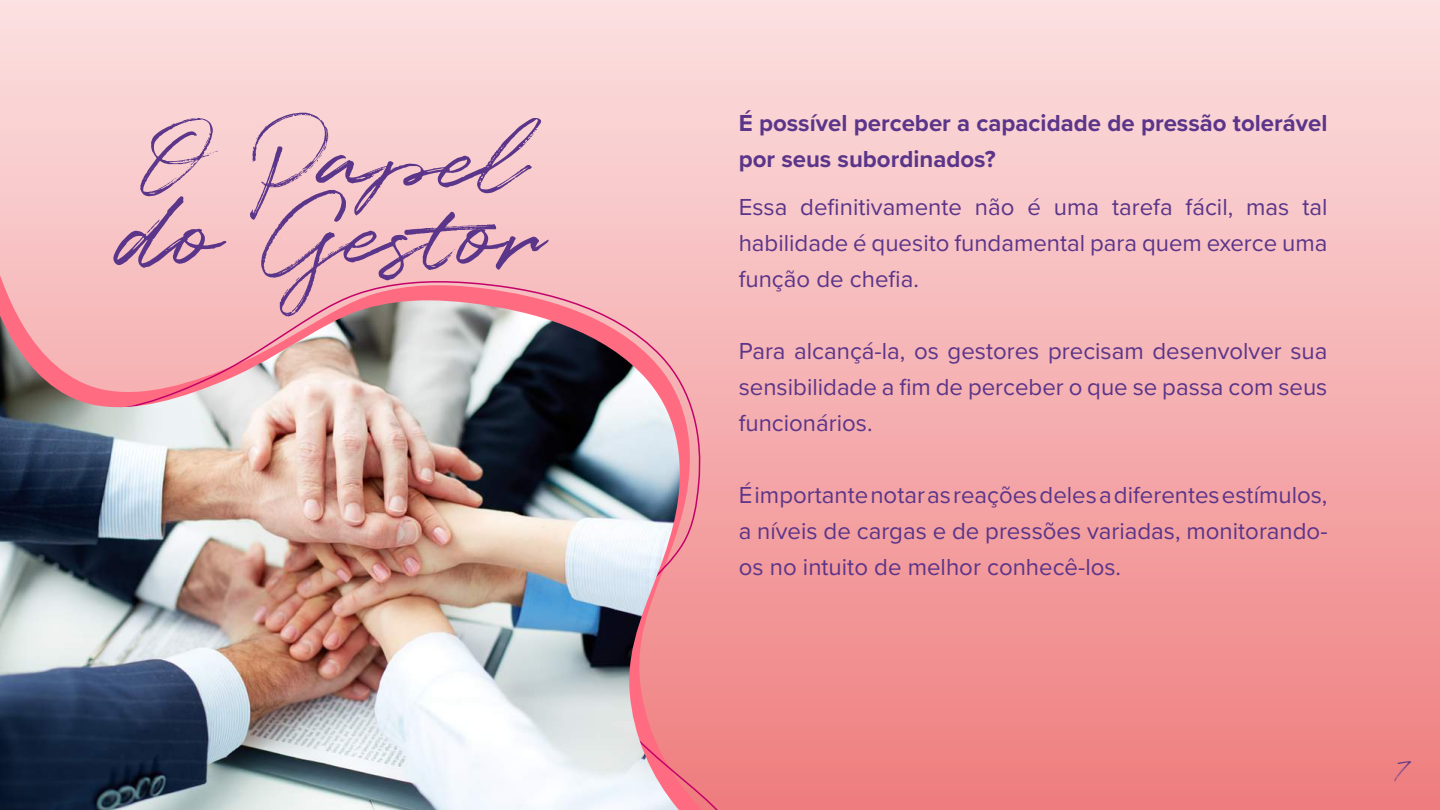
<style>
.page{position:relative;width:1440px;height:810px;background:#fff}
.page>*{position:absolute;margin:0;border:0;box-sizing:border-box;transform-origin:0 0}
.t1{font:105px/75px "Quentin";color:#5b358a}
.t2{font:27px "Quentin";color:#5b358b}
.t3{font:24px/36px "Proxima Nova";color:#5b3589;text-align:justify}
.t4{font:700 24px/36px "Proxima Nova";color:#5b3589}
</style>
<div class="page">
<div style="left:0;top:0;width:1440px;height:810px;background:linear-gradient(to bottom,#fce1e2,#ef7d7e)"></div>
<div style="left:0;top:233px;width:711px;height:15px;background:#f8c3c5"></div>
<svg style="left:0;top:248px;width:743px;height:562px;background:#f5acae"></svg>
<img style="left:0;top:300px;width:685px;height:510px">
<h1 class="t1" style="left:120px;top:129px;width:427px">O Papel do Gestor</h1>
<p class="t4" style="left:739px;top:105px;width:590px">É possível perceber a capacidade de pressão tolerável por seus subordinados?</p>
<p class="t3" style="left:739px;top:188px;width:590px">Essa definitivamente não é uma tarefa fácil, mas tal habilidade é quesito fundamental para quem exerce uma função de chefia.</p>
<p class="t3" style="left:739px;top:332px;width:590px">Para alcançá-la, os gestores precisam desenvolver sua sensibilidade a fim de perceber o que se passa com seus funcionários.</p>
<p class="t3" style="left:739px;top:476px;width:590px">É importante notar as reações deles a diferentes estímulos, a níveis de cargas e de pressões variadas, monitorando&shy;os no intuito de melhor conhecê-los.</p>
<p class="t2" style="left:1395px;top:755px;width:14px">7</p>
</div>
